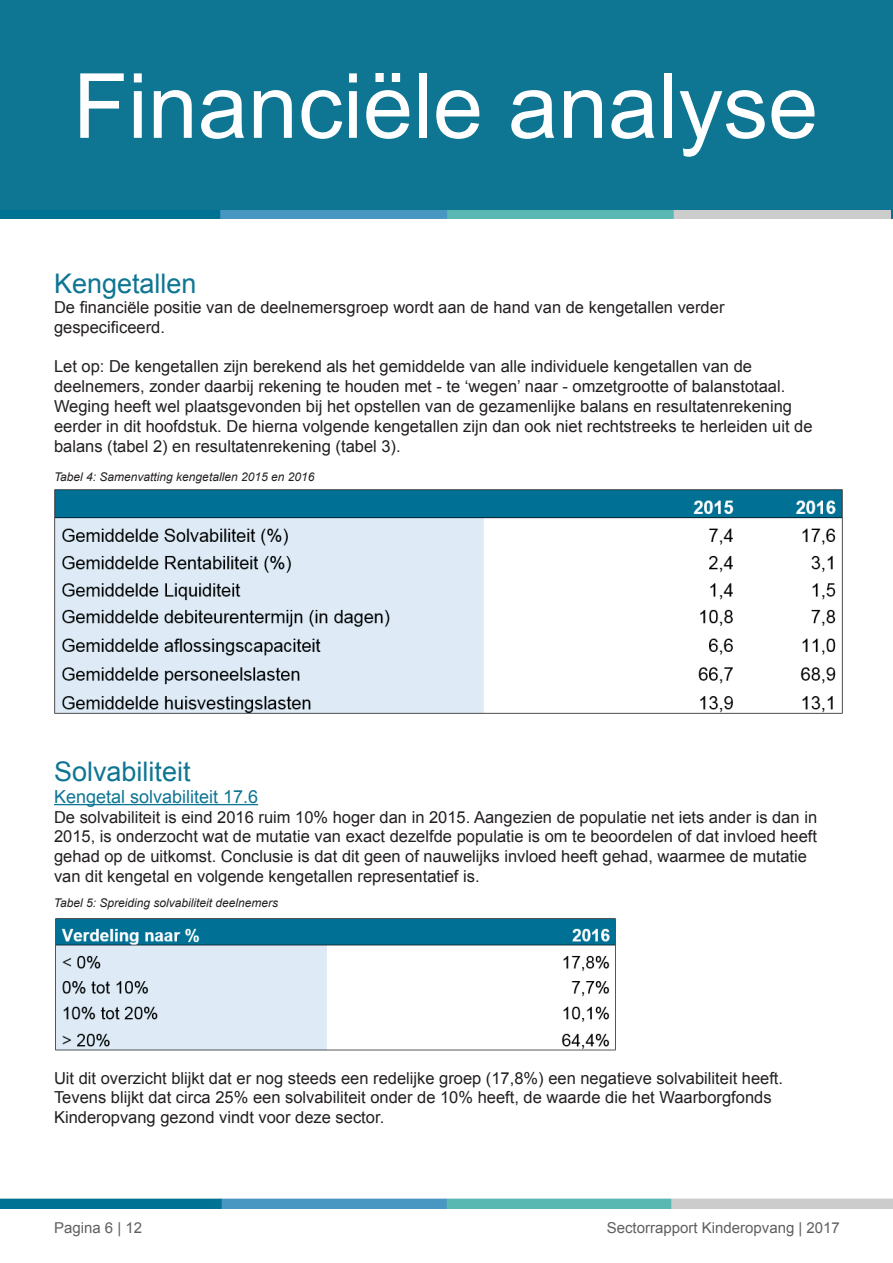
<style>
.page{position:relative;width:893px;height:1263px;background:#fff}
.page>*{position:absolute;margin:0;border:0;box-sizing:border-box;transform-origin:0 0}
.t1{font:90px "Arial";color:#fff}
.t2{font:27px "Arial";color:#0e7593}
.t3{font:18px "Arial";color:#0e7593}
.t4{font:16.5px/19.8px "Arial";color:#231f20}
.t5{font:15px "Arial";color:#5f5f62}
.t6{font:italic 12px "Arial";color:#231f20}
</style>
<div class="page">
<hr style="left:54px;top:804px;width:204px;height:1px;background:#0e7593">
<div style="left:0;top:0;width:893px;height:215px;background:#0e7593"></div>
<img style="left:0;top:211px;width:891px;height:7px">
<img style="left:0;top:1198px;width:893px;height:11px">
<svg style="left:891px;top:211px;width:2px;height:7px"></svg>
<img style="left:55px;top:918px;width:561px;height:132px">
<img style="left:54px;top:489px;width:789px;height:225px">
<p class="t1" style="left:73px;top:47px;width:747px">Financiële analyse</p>
<p class="t2" style="left:54px;top:266px;width:144px">Kengetallen</p>
<p class="t4" style="left:54px;top:297px;width:672px">De financiële positie van de deelnemersgroep wordt aan de hand van de kengetallen verder</p>
<p class="t4" style="left:54px;top:317px;width:112px">gespecificeerd.</p>
<p class="t4" style="left:54px;top:357px;width:699px">Let op: De kengetallen zijn berekend als het gemiddelde van alle individuele kengetallen van de</p>
<p class="t4" style="left:54px;top:377px;width:733px">deelnemers, zonder daarbij rekening te houden met - te ‘wegen’ naar - omzetgrootte of balanstotaal.</p>
<p class="t4" style="left:54px;top:396px;width:739px">Weging heeft wel plaatsgevonden bij het opstellen van de gezamenlijke balans en resultatenrekening</p>
<p class="t4" style="left:54px;top:416px;width:760px">eerder in dit hoofdstuk. De hierna volgende kengetallen zijn dan ook niet rechtstreeks te herleiden uit de balans (tabel 2) en resultatenrekening (tabel 3).</p>
<p class="t6" style="left:54px;top:469px;width:262px">Tabel 4: Samenvatting kengetallen 2015 en 2016</p>
<p class="t2" style="left:54px;top:754px;width:138px">Solvabiliteit</p>
<p class="t3" style="left:54px;top:784px;width:206px">Kengetal solvabiliteit 17.6</p>
<p class="t4" style="left:54px;top:807px;width:765px;text-align:justify">De solvabiliteit is eind 2016 ruim 10% hoger dan in 2015. Aangezien de populatie net iets ander is dan in 2015, is onderzocht wat de mutatie van exact dezelfde populatie is om te beoordelen of dat invloed heeft gehad op de uitkomst. Conclusie is dat dit geen of nauwelijks invloed heeft gehad, waarmee de mutatie</p>
<p class="t4" style="left:54px;top:866px;width:427px">van dit kengetal en volgende kengetallen representatief is.</p>
<p class="t6" style="left:54px;top:895px;width:226px">Tabel 5: Spreiding solvabiliteit deelnemers</p>
<p class="t4" style="left:54px;top:1068px;width:731px">Uit dit overzicht blijkt dat er nog steeds een redelijke groep (17,8%) een negatieve solvabiliteit heeft.</p>
<p class="t4" style="left:54px;top:1088px;width:719px">Tevens blijkt dat circa 25% een solvabiliteit onder de 10% heeft, de waarde die het Waarborgfonds</p>
<p class="t4" style="left:54px;top:1107px;width:332px">Kinderopvang gezond vindt voor deze sector.</p>
<p class="t5" style="left:54px;top:1217px;width:90px">Pagina 6 | 12</p>
<p class="t5" style="left:607px;top:1217px;width:235px">Sectorrapport Kinderopvang | 2017</p>
</div>
